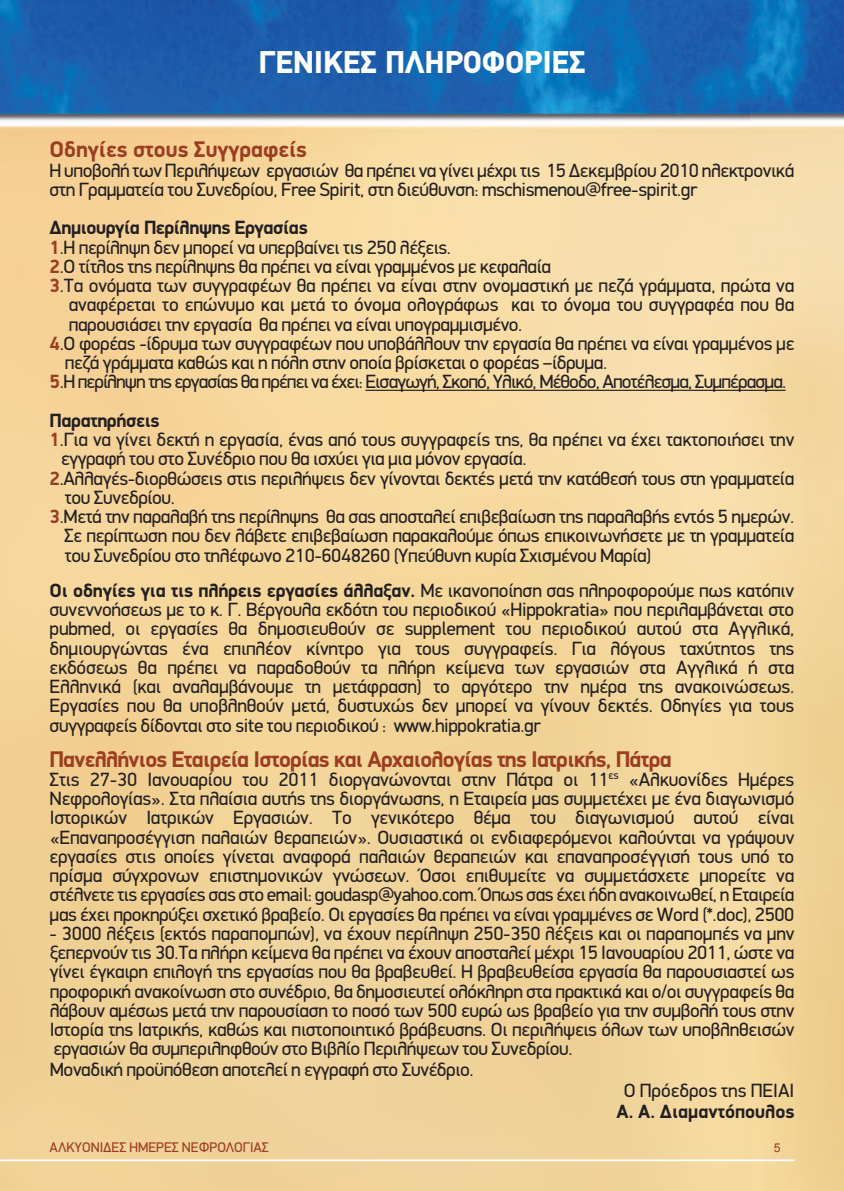
<style>
.page{position:relative;width:844px;height:1191px;background:#fff}
.page>*{position:absolute;margin:0;border:0;box-sizing:border-box;transform-origin:0 0}
.t1{font:900 31.5px "PF Din Text";color:#fff}
.t2{font:700 22.75px "PF Din Display";letter-spacing:-.03em;color:#9c3c21}
.t3{font:700 22.75px "PF Din Display";color:#9c3c21}
.t4{font:19.25px/19.2px "PF Din Display";letter-spacing:-.02em;color:#231f20;text-align:justify}
.t5{font:19.25px "PF Din Display";letter-spacing:-.045em;color:#231f20}
.t6{font:700 19.25px "PF Din Display";letter-spacing:-.02em;color:#231f20}
.t7{font:700 19.25px "PF Din Display";color:#231f20}
.t8{font:19.25px "PF Din Display";color:#231f20}
.t9{font:14px "PF Din Display";color:#9c3c21}
.t10{font:12.25px "Arial";color:#9c3c21}
.s1{font-weight:700;color:#9c3c21}
.s2{font-weight:700}
</style>
<div class="page">
<img style="left:1px;top:0;width:842px;height:1191px">
<hr style="left:0;top:1159px;width:794px;height:2px;background:#fff">
<hr style="left:365px;top:390px;width:420px;height:1px;background:#231f20">
<h1 class="t1" style="left:258px;top:44px;width:328px">ΓΕΝΙΚΕΣ ΠΛΗΡΟΦΟΡΙΕΣ</h1>
<p class="t3" style="left:50px;top:142px;width:259px">Οδηγίες στους Συγγραφείς</p>
<p class="t4" style="left:50px;top:162px;width:746px">Η υποβολή των Περιλήψεων εργασιών θα πρέπει να γίνει μέχρι τις 15 Δεκεμβρίου 2010 ηλεκτρονικά στη Γραμματεία του Συνεδρίου, Free Spirit, στη διεύθυνση: mschismenou@free-spirit.gr</p>
<p class="t6" style="left:50px;top:221px;width:259px">Δημιουργία Περίληψης Εργασίας</p>
<p class="t4" style="left:50px;top:239px;width:403px"><span class="s1">1</span>.Η περίληψη δεν μπορεί να υπερβαίνει τις 250 λέξεις.</p>
<p class="t4" style="left:50px;top:258px;width:503px"><span class="s1">2</span>.Ο τίτλος της περίληψης θα πρέπει να είναι γραμμένος με κεφαλαία</p>
<p class="t4" style="left:50px;top:278px;width:746px"><span class="s1">3</span>.Τα ονόματα των συγγραφέων θα πρέπει να είναι στην ονομαστική με πεζά γράμματα, πρώτα να</p>
<p class="t4" style="left:69px;top:297px;width:726px">αναφέρεται το επώνυμο και μετά το όνομα ολογράφως και το όνομα του συγγραφέα που θα</p>
<p class="t4" style="left:69px;top:316px;width:455px">παρουσιάσει την εργασία θα πρέπει να είναι υπογραμμισμένο.</p>
<p class="t4" style="left:50px;top:335px;width:746px"><span class="s1">4</span>.Ο φορέας -ίδρυμα των συγγραφέων που υποβάλλουν την εργασία θα πρέπει να είναι γραμμένος με</p>
<p class="t4" style="left:65px;top:355px;width:544px">πεζά γράμματα καθώς και η πόλη στην οποία βρίσκεται ο φορέας –ίδρυμα.</p>
<p class="t5" style="left:50px;top:375px;width:738px"><span class="s1">5</span>.Η περίληψη της εργασίας θα πρέπει να έχει: Εισαγωγή, Σκοπό, Υλικό, Μέθοδο, Αποτέλεσμα, Συμπέρασμα.</p>
<p class="t6" style="left:50px;top:414px;width:111px">Παρατηρήσεις</p>
<p class="t4" style="left:50px;top:432px;width:746px"><span class="s1">1</span>.Για να γίνει δεκτή η εργασία, ένας από τους συγγραφείς της, θα πρέπει να έχει τακτοποιήσει την</p>
<p class="t4" style="left:61px;top:451px;width:467px">εγγραφή του στο Συνέδριο που θα ισχύει για μια μόνον εργασία.</p>
<p class="t4" style="left:50px;top:470px;width:746px"><span class="s1">2</span>.Αλλαγές-διορθώσεις στις περιλήψεις δεν γίνονται δεκτές μετά την κατάθεσή τους στη γραμματεία</p>
<p class="t4" style="left:65px;top:489px;width:112px">του Συνεδρίου.</p>
<p class="t4" style="left:50px;top:509px;width:746px"><span class="s1">3</span>.Μετά την παραλαβή της περίληψης θα σας αποσταλεί επιβεβαίωση της παραλαβής εντός 5 ημερών.</p>
<p class="t4" style="left:64px;top:528px;width:731px">Σε περίπτωση που δεν λάβετε επιβεβαίωση παρακαλούμε όπως επικοινωνήσετε με τη γραμματεία</p>
<p class="t4" style="left:65px;top:547px;width:588px">του Συνεδρίου στο τηλέφωνο 210-6048260 (Υπεύθυνη κυρία Σχισμένου Μαρία)</p>
<p class="t4" style="left:50px;top:582px;width:746px"><span class="s2">Οι οδηγίες για τις πλήρεις εργασίες άλλαξαν.</span> Με ικανοποίηση σας πληροφορούμε πως κατόπιν συνεννοήσεως με το κ. Γ. Βέργουλα εκδότη του περιοδικού «Hippokratia» που περιλαμβάνεται στο pubmed, οι εργασίες θα δημοσιευθούν σε supplement του περιοδικού αυτού στα Αγγλικά, δημιουργώντας ένα επιπλέον κίνητρο για τους συγγραφείς. Για λόγους ταχύτητος της εκδόσεως θα πρέπει να παραδοθούν τα πλήρη κείμενα των εργασιών στα Αγγλικά ή στα Ελληνικά (και αναλαμβάνουμε τη μετάφραση) το αργότερο την ημέρα της ανακοινώσεως.<br>Εργασίες που θα υποβληθούν μετά, δυστυχώς δεν μπορεί να γίνουν δεκτές. Οδηγίες για τους συγγραφείς δίδονται στο site του περιοδικού : www.hippokratia.gr</p>
<p class="t2" style="left:50px;top:751px;width:623px">Πανελλήνιος Εταιρεία Ιστορίας και Αρχαιολογίας της Ιατρικής, Πάτρα</p>
<p class="t4" style="left:50px;top:771px;width:746px">Στις 27-30 Ιανουαρίου του 2011 διοργανώνονται στην Πάτρα οι 11<sup>ες</sup> «Αλκυονίδες Ημέρες Νεφρολογίας». Στα πλαίσια αυτής της διοργάνωσης, η Εταιρεία μας συμμετέχει με ένα διαγωνισμό Ιστορικών Ιατρικών Εργασιών. Το γενικότερο θέμα του διαγωνισμού αυτού είναι «Επαναπροσέγγιση παλαιών θεραπειών». Ουσιαστικά οι ενδιαφερόμενοι καλούνται να γράψουν εργασίες στις οποίες γίνεται αναφορά παλαιών θεραπειών και επαναπροσέγγισή τους υπό το πρίσμα σύγχρονων επιστημονικών γνώσεων. Όσοι επιθυμείτε να συμμετάσχετε μπορείτε να στέλνετε τις εργασίες σας στο email: goudasp@yahoo.com.Όπως σας έχει ήδη ανακοινωθεί, η Εταιρεία μας έχει προκηρύξει σχετικό βραβείο. Οι εργασίες θα πρέπει να είναι γραμμένες σε Word (*.doc), 2500</p>
<p class="t4" style="left:50px;top:925px;width:746px">- 3000 λέξεις (εκτός παραπομπών), να έχουν περίληψη 250-350 λέξεις και οι παραπομπές να μην ξεπερνούν τις 30.Τα πλήρη κείμενα θα πρέπει να έχουν αποσταλεί μέχρι 15 Ιανουαρίου 2011, ώστε να γίνει έγκαιρη επιλογή της εργασίας που θα βραβευθεί. Η βραβευθείσα εργασία θα παρουσιαστεί ως προφορική ανακοίνωση στο συνέδριο, θα δημοσιευτεί ολόκληρη στα πρακτικά και ο/οι συγγραφείς θα λάβουν αμέσως μετά την παρουσίαση το ποσό των 500 ευρώ ως βραβείο για την συμβολή τους στην Ιστορία της Ιατρικής, καθώς και πιστοποιητικό βράβευσης. Οι περιλήψεις όλων των υποβληθεισών εργασιών θα συμπεριληφθούν στο Βιβλίο Περιλήψεων του Συνεδρίου.</p>
<p class="t4" style="left:50px;top:1062px;width:425px">Μοναδική προϋπόθεση αποτελεί η εγγραφή στο Συνέδριο.</p>
<p class="t8" style="left:623px;top:1084px;width:172px">Ο Πρόεδρος της ΠΕΙΑΙ</p>
<p class="t7" style="left:616px;top:1105px;width:179px">Α. Α. Διαμαντόπουλος</p>
<p class="t9" style="left:50px;top:1142px;width:221px">ΑΛΚΥΟΝΙΔΕΣ ΗΜΕΡΕΣ ΝΕΦΡΟΛΟΓΙΑΣ</p>
<p class="t10" style="left:773px;top:1140px;width:8px">5</p>
</div>
